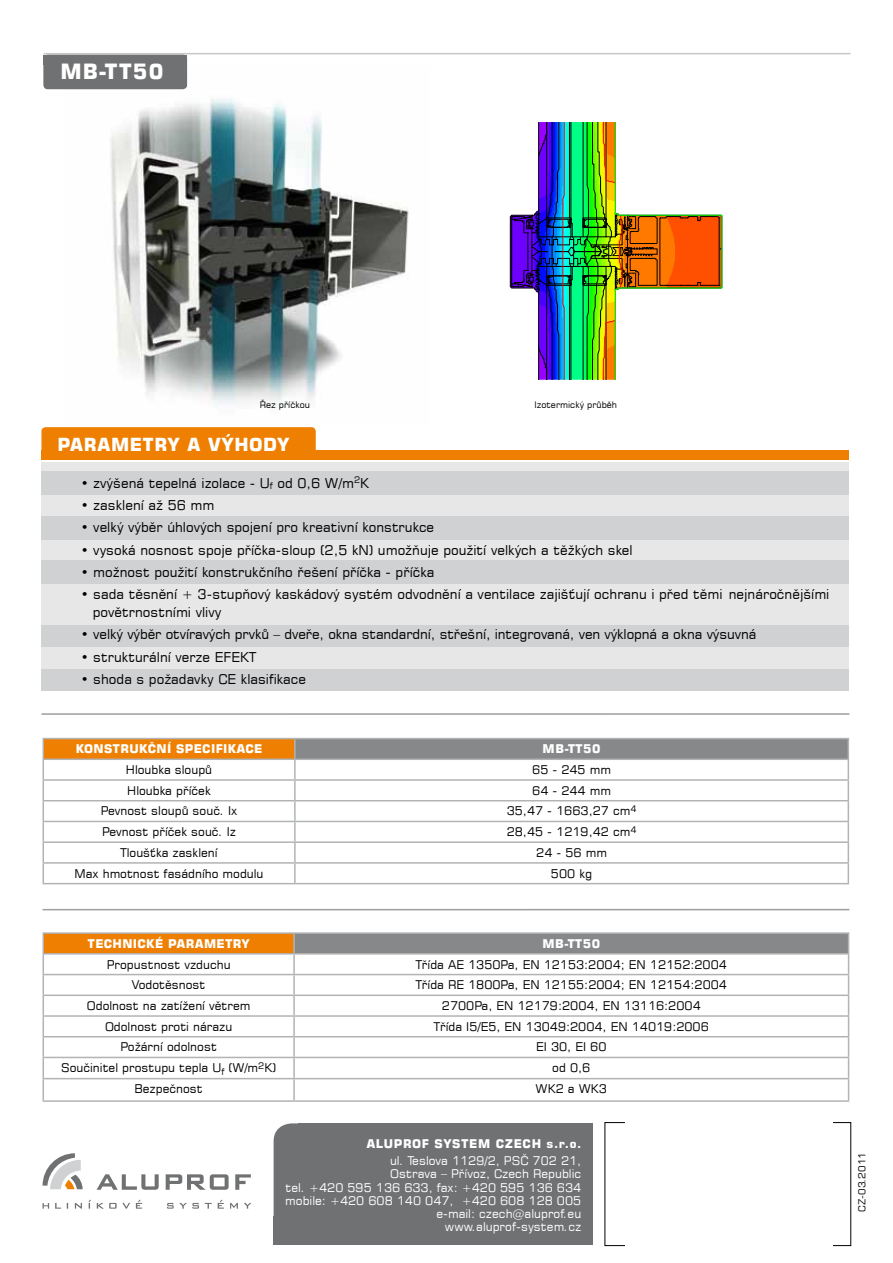
<style>
.page{position:relative;width:893px;height:1263px;background:#fff}
.page>*{position:absolute;margin:0;border:0;box-sizing:border-box;transform-origin:0 0}
.t1{font:21px "Square 721 EU Bold";color:#fff}
.t2{font:18.9px "Arial";color:#000}
.t3{font:18px "Square 721 EU Bold";letter-spacing:.025em;color:#fff}
.t4{font:13.5px/18px "Square 721 EU Normal";color:#000}
.t5{font:12px "Square 721 EU Normal";color:#000}
.t6{font:12px/13.2px "Square 721 EU Normal";color:#fff;text-align:right}
.t7{font:12px "Square 721 EU Bold";letter-spacing:.025em;color:#fff}
.t8{font:12px "Square 721 EU Bold";letter-spacing:.05em;color:#fff}
.t9{font:9px "Square 721 EU Normal";color:#000}
.t10{font:9px "Square 721 PL";color:#000}
</style>
<div class="page">
<hr style="left:44px;top:53px;width:806px;height:1px;background:#c6c7c8">
<div style="left:274px;top:1123px;width:318px;height:121px;background:#707172;border-radius:18px"></div>
<div style="left:298px;top:1123px;width:295px;height:121px;background:#707172"></div>
<div style="left:274px;top:1216px;width:27px;height:28px;background:#707172"></div>
<div style="left:41px;top:450px;width:808px;height:10px;background:#ee7f00"></div>
<div style="left:41px;top:427px;width:275px;height:30px;background:#ee7f00;border-radius:4px"></div>
<div style="left:41px;top:462px;width:808px;height:229px;background:#e7e7e8"></div>
<div style="left:41px;top:471px;width:808px;height:24px;background:#d0d1d2"></div>
<div style="left:41px;top:516px;width:808px;height:24px;background:#d0d1d2"></div>
<div style="left:41px;top:560px;width:808px;height:24px;background:#d0d1d2"></div>
<div style="left:41px;top:625px;width:808px;height:21px;background:#d0d1d2"></div>
<div style="left:41px;top:669px;width:808px;height:22px;background:#d0d1d2"></div>
<img style="left:65px;top:65px;width:344px;height:341px">
<div style="left:43px;top:738px;width:252px;height:21px;background:#ee7f00"></div>
<div style="left:295px;top:738px;width:553px;height:21px;background:#87888a"></div>
<hr style="left:43px;top:738px;width:252px;height:1px;background:#b1b3b4">
<hr style="left:295px;top:738px;width:554px;height:1px;background:#b1b3b4">
<hr style="left:43px;top:758px;width:252px;height:2px;background:#b1b3b4">
<hr style="left:295px;top:758px;width:554px;height:2px;background:#b1b3b4">
<hr style="left:43px;top:779px;width:252px;height:2px;background:#b1b3b4">
<hr style="left:295px;top:779px;width:554px;height:2px;background:#b1b3b4">
<svg style="left:294px;top:739px;width:2px;height:61px"></svg>
<hr style="left:43px;top:800px;width:252px;height:1px;background:#b1b3b4">
<hr style="left:295px;top:800px;width:554px;height:1px;background:#b1b3b4">
<hr style="left:294px;top:801px;width:2px;height:20px;background:#b1b3b4">
<hr style="left:43px;top:821px;width:252px;height:1px;background:#b1b3b4">
<hr style="left:295px;top:821px;width:554px;height:1px;background:#b1b3b4">
<hr style="left:43px;top:841px;width:252px;height:2px;background:#b1b3b4">
<hr style="left:295px;top:841px;width:554px;height:2px;background:#b1b3b4">
<hr style="left:43px;top:862px;width:252px;height:2px;background:#b1b3b4">
<svg style="left:43px;top:739px;width:1px;height:144px"></svg>
<hr style="left:295px;top:862px;width:554px;height:2px;background:#b1b3b4">
<svg style="left:294px;top:822px;width:2px;height:61px"></svg>
<svg style="left:848px;top:739px;width:1px;height:144px"></svg>
<hr style="left:43px;top:883px;width:252px;height:1px;background:#b1b3b4">
<hr style="left:295px;top:883px;width:554px;height:1px;background:#b1b3b4">
<div style="left:43px;top:933px;width:251px;height:21px;background:#ee7f00"></div>
<div style="left:294px;top:933px;width:555px;height:21px;background:#87888a"></div>
<hr style="left:43px;top:932px;width:251px;height:2px;background:#b1b3b4">
<hr style="left:294px;top:932px;width:555px;height:2px;background:#b1b3b4">
<svg style="left:293px;top:934px;width:2px;height:19px"></svg>
<hr style="left:43px;top:953px;width:251px;height:1px;background:#b1b3b4">
<hr style="left:294px;top:953px;width:555px;height:1px;background:#b1b3b4">
<hr style="left:293px;top:954px;width:2px;height:20px;background:#b1b3b4">
<hr style="left:43px;top:974px;width:251px;height:1px;background:#b1b3b4">
<hr style="left:294px;top:974px;width:555px;height:1px;background:#b1b3b4">
<hr style="left:43px;top:994px;width:251px;height:2px;background:#b1b3b4">
<hr style="left:294px;top:994px;width:555px;height:2px;background:#b1b3b4">
<hr style="left:43px;top:1015px;width:251px;height:2px;background:#b1b3b4">
<hr style="left:294px;top:1015px;width:555px;height:2px;background:#b1b3b4">
<svg style="left:293px;top:975px;width:2px;height:61px"></svg>
<hr style="left:43px;top:1036px;width:251px;height:1px;background:#b1b3b4">
<hr style="left:294px;top:1036px;width:555px;height:1px;background:#b1b3b4">
<hr style="left:293px;top:1037px;width:2px;height:20px;background:#b1b3b4">
<hr style="left:43px;top:1057px;width:251px;height:1px;background:#b1b3b4">
<hr style="left:294px;top:1057px;width:555px;height:1px;background:#b1b3b4">
<hr style="left:293px;top:1058px;width:2px;height:20px;background:#b1b3b4">
<hr style="left:43px;top:1078px;width:251px;height:1px;background:#b1b3b4">
<svg style="left:43px;top:934px;width:1px;height:166px"></svg>
<hr style="left:294px;top:1078px;width:555px;height:1px;background:#b1b3b4">
<hr style="left:293px;top:1079px;width:2px;height:21px;background:#b1b3b4">
<svg style="left:848px;top:934px;width:1px;height:166px"></svg>
<hr style="left:43px;top:1100px;width:251px;height:2px;background:#b1b3b4">
<hr style="left:294px;top:1100px;width:555px;height:2px;background:#b1b3b4">
<hr style="left:43px;top:909px;width:806px;height:1px;background:#9c9e9f">
<hr style="left:41px;top:713px;width:808px;height:2px;background:#9c9e9f">
<div style="left:43px;top:55px;width:144px;height:34px;background:#707172;border-radius:4px"></div>
<div style="left:43px;top:55px;width:144px;height:9px;background:#707172"></div>
<svg style="left:509px;top:122px;width:214px;height:258px"></svg>
<svg style="left:43px;top:1153px;width:40px;height:36px"></svg>
<svg style="left:97px;top:1174px;width:62px;height:16px"></svg>
<svg style="left:166px;top:1174px;width:63px;height:16px"></svg>
<svg style="left:235px;top:1174px;width:16px;height:16px"></svg>
<svg style="left:43px;top:1200px;width:208px;height:9px"></svg>
<h1 class="t1" style="left:60px;top:58px;width:105px">MB-T T50</h1>
<p class="t9" style="left:260px;top:399px;width:52px">Řez příčkou</p>
<p class="t9" style="left:534px;top:399px;width:84px">Izotermický průběh</p>
<h3 class="t3" style="left:57px;top:433px;width:234px">PARAMETRY A VÝHODY</h3>
<p class="t4" style="left:81px;top:474px;width:290px">• zvýšená tepelná izolace - U<sub>f</sub> od 0,6 W/m<sup>2</sup>K</p>
<p class="t4" style="left:81px;top:496px;width:135px">• zasklení až 56 mm</p>
<p class="t4" style="left:81px;top:518px;width:355px">• velký výběr úhlových spojení pro kreativní konstrukce</p>
<p class="t4" style="left:81px;top:541px;width:553px">• vysoká nosnost spoje příčka-sloup (2,5 kN) umožňuje použití velkých a těžkých skel</p>
<p class="t4" style="left:81px;top:563px;width:355px">• možnost použití konstrukčního řešení příčka - příčka</p>
<p class="t4" style="left:93px;top:585px;width:738px;text-indent:-12px">• sada těsnění + 3-stupňový kaskádový systém odvodnění a ventilace zajišťují ochranu i před těmi nejnáročnějšími povětrnostními vlivy</p>
<p class="t4" style="left:81px;top:625px;width:677px">• velký výběr otvíravých prvků – dveře, okna standardní, střešní, integrovaná, ven výklopná a okna výsuvná</p>
<p class="t4" style="left:81px;top:648px;width:177px">• strukturální verze EFEKT</p>
<p class="t4" style="left:81px;top:670px;width:227px">• shoda s požadavky CE klasifikace</p>
<h2 class="t2" style="left:569px;top:586px;width:22px">52</h2>
<p class="t7" style="left:76px;top:741px;width:188px">KONSTRUKČNÍ SPECIFIKACE</p>
<p class="t7" style="left:543px;top:741px;width:59px">MB-TT50</p>
<p class="t5" style="left:126px;top:762px;width:88px">Hloubka sloupů</p>
<p class="t5" style="left:532px;top:762px;width:80px">65 - 245 mm</p>
<p class="t5" style="left:127px;top:783px;width:85px">Hloubka příček</p>
<p class="t5" style="left:532px;top:783px;width:80px">64 - 244 mm</p>
<p class="t5" style="left:101px;top:803px;width:138px">Pevnost sloupů souč. Ix</p>
<p class="t5" style="left:507px;top:803px;width:131px">35,47 - 1663,27 cm<sup>4</sup></p>
<p class="t5" style="left:102px;top:824px;width:136px">Pevnost příček souč. Iz</p>
<p class="t5" style="left:507px;top:824px;width:131px">28,45 - 1219,42 cm<sup>4</sup></p>
<p class="t5" style="left:120px;top:845px;width:99px">Tloušťka zasklení</p>
<p class="t5" style="left:536px;top:845px;width:72px">24 - 56 mm</p>
<p class="t5" style="left:75px;top:866px;width:190px">Max hmotnost fasádního modulu</p>
<p class="t5" style="left:551px;top:866px;width:43px">500 kg</p>
<p class="t7" style="left:87px;top:936px;width:164px">TECHNICKÉ PARAMETRY</p>
<p class="t7" style="left:542px;top:936px;width:59px">MB-TT50</p>
<p class="t5" style="left:107px;top:957px;width:125px">Propustnost vzduchu</p>
<p class="t5" style="left:416px;top:957px;width:313px">Třída AE 1350Pa, EN 12153:2004; EN 12152:2004</p>
<p class="t5" style="left:132px;top:977px;width:75px">Vodotěsnost</p>
<p class="t5" style="left:416px;top:977px;width:313px">Třída RE 1800Pa, EN 12155:2004; EN 12154:2004</p>
<p class="t5" style="left:87px;top:998px;width:165px">Odolnost na zatížení větrem</p>
<p class="t5" style="left:442px;top:998px;width:260px">2700Pa, EN 12179:2004, EN 13116:2004</p>
<p class="t5" style="left:105px;top:1019px;width:129px">Odolnost proti nárazu</p>
<p class="t5" style="left:434px;top:1019px;width:276px">Třída I5/E5, EN 13049:2004, EN 14019:2006</p>
<p class="t5" style="left:120px;top:1039px;width:98px">Požární odolnost</p>
<p class="t5" style="left:536px;top:1039px;width:72px">EI 30, EI 60</p>
<p class="t5" style="left:61px;top:1060px;width:217px">Součinitel prostupu tepla U<sub>f</sub> (W/m<sup>2</sup>K)</p>
<p class="t5" style="left:552px;top:1060px;width:40px">od 0,6</p>
<p class="t5" style="left:134px;top:1081px;width:70px">Bezpečnost</p>
<p class="t5" style="left:536px;top:1081px;width:73px">WK2 a WK3</p>
<p class="t8" style="left:366px;top:1136px;width:216px">ALUPROF SYSTEM CZECH s.r.o.</p>
<p class="t6" style="left:285px;top:1154px;width:297px">ul. Teslova 1129/2, PSČ 702 21,<br>Ostrava – Přívoz, Czech Republic<br>tel. +420 595 136 633, fax: +420 595 136 634 mobile: +420 608 140 047, +420 608 128 005 e-mail: czech@aluprof.eu<br>www.aluprof-system.cz</p>
<p class="t10" style="left:856px;top:1212px;width:61px;rotate:-90deg">CZ-03.2011</p>
</div>
